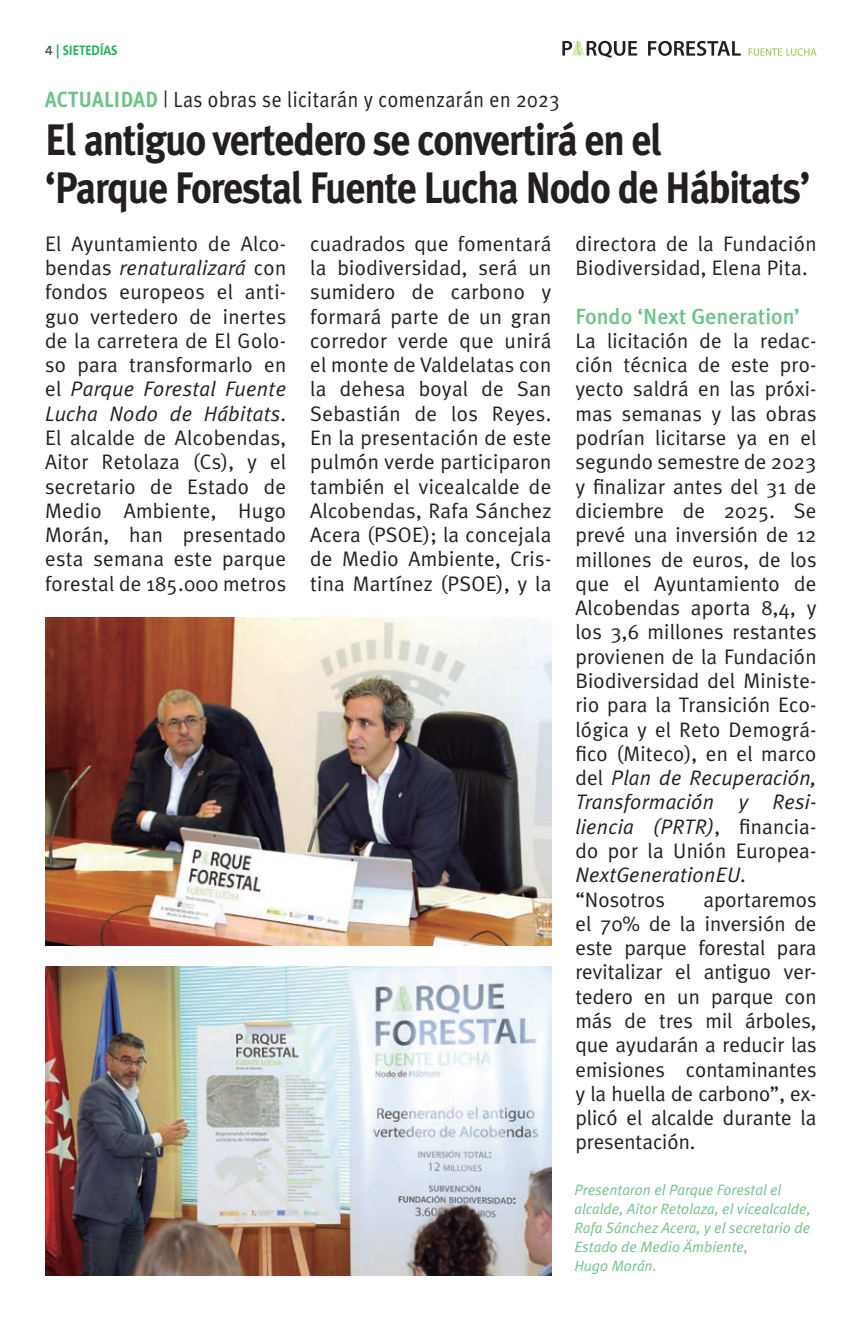
<style>
.page{position:relative;width:845px;height:1321px;background:#fff}
.page>*{position:absolute;margin:0;border:0;box-sizing:border-box;transform-origin:0 0}
.t1{font:700 44px/48px "Meta Plus";letter-spacing:-.03em;color:#231f20;scale:.9 1}
.t2{font:22px "Meta Plus Normal";letter-spacing:.025em;color:#231f20;scale:.9 1}
.t3{font:500 22px "Meta Plus";color:#6fc388}
.t4{font:21px/24.2px "Meta Plus Normal";letter-spacing:.01em;color:#231f20;text-align:justify}
.t5{font:italic 15px/19px "Meta Plus Normal";color:#6fc388}
.t6{font:700 14px "The Sans B7";color:#1db156}
.s1{font-family:"The Sans B6";font-weight:600;color:#475354}
.s2{font-family:"Meta Plus";font-weight:700;color:#6fc388}
.s3{font-style:italic}
</style>
<div class="page">
<svg style="left:648px;top:41px;width:92px;height:15px"></svg>
<svg style="left:562px;top:41px;width:75px;height:17px"></svg>
<svg style="left:748px;top:48px;width:68px;height:8px"></svg>
<img style="left:45px;top:966px;width:507px;height:309px">
<img style="left:45px;top:617px;width:506px;height:328px">
<p class="t6" style="left:45px;top:43px;width:74px"><span class="s1">4</span> | SIETEDÍAS</p>
<p class="t2" style="left:45px;top:86px;width:573px"><span class="s2">ACTUALIDAD</span> | Las obras se licitarán y comenzarán en 2023</p>
<h1 class="t1" style="left:45px;top:115px;width:852px">El antiguo vertedero se convertirá en el<br>‘Parque Forestal Fuente Lucha Nodo de Hábitats’</h1>
<p class="t4" style="left:45px;top:231px;width:243px">El Ayuntamiento de Alco&shy;bendas <span class="s3">renaturalizará</span> con fondos europeos el anti&shy;guo vertedero de inertes de la carretera de El Golo&shy;so para transformarlo en el <span class="s3">Parque Forestal Fuente Lucha Nodo de Hábitats</span>.<br>El alcalde de Alcobendas, Aitor Retolaza (Cs), y el secretario de Estado de Medio Ambiente, Hugo Morán, han presentado esta semana este parque forestal de 185.000 metros</p>
<p class="t4" style="left:310px;top:231px;width:243px">cuadrados que fomentará la biodiversidad, será un sumidero de carbono y formará parte de un gran corredor verde que unirá el monte de Valdelatas con la dehesa boyal de San Sebastián de los Reyes.<br>En la presentación de este pulmón verde participaron también el vicealcalde de Alcobendas, Rafa Sánchez Acera (PSOE); la concejala de Medio Ambiente, Cris&shy;tina Martínez (PSOE), y la</p>
<p class="t4" style="left:575px;top:231px;width:243px">directora de la Fundación<br>Biodiversidad, Elena Pita.</p>
<p class="t3" style="left:575px;top:303px;width:226px">Fondo ‘Next Generation’</p>
<p class="t4" style="left:575px;top:328px;width:243px;text-align:left">La licitación de la redac&shy;ción técnica de este pro&shy;yecto saldrá en las próxi&shy;mas semanas y las obras podrían licitarse ya en el segundo semestre de 2023 y finalizar antes del 31 de diciembre de 2025. Se prevé una inversión de 12 millones de euros, de los que el Ayuntamiento de<br>Alcobendas aporta 8,4, y los 3,6 millones restantes provienen de la Fundación<br>Biodiversidad del Ministe&shy;rio para la Transición Eco&shy;lógica y el Reto Demográ&shy;fico (Miteco), en el marco del <span class="s3">Plan de Recuperación,<br>Transformación y Resi&shy;liencia (PRTR)</span>, financia&shy;do por la Unión Europea-<br><span class="s3">NextGenerationEU</span>. “Nosotros</p>
<p class="t4" style="left:575px;top:886px;width:243px;text-indent:128px">aportaremos el 70% de la inversión de este parque forestal para revitalizar el antiguo ver&shy;tedero en un parque con más de tres mil árboles, que ayudarán a reducir las emisiones contaminantes y la huella de carbono”, ex&shy;plicó el alcalde durante la presentación.</p>
<p class="t5" style="left:574px;top:1179px;width:238px">Presentaron el Parque Forestal el alcalde, Aitor Retolaza, el vicealcalde,<br>Rafa Sánchez Acera, y el secretario de<br>Estado de Medio Ämbiente,<br>Hugo Morán.</p>
</div>
